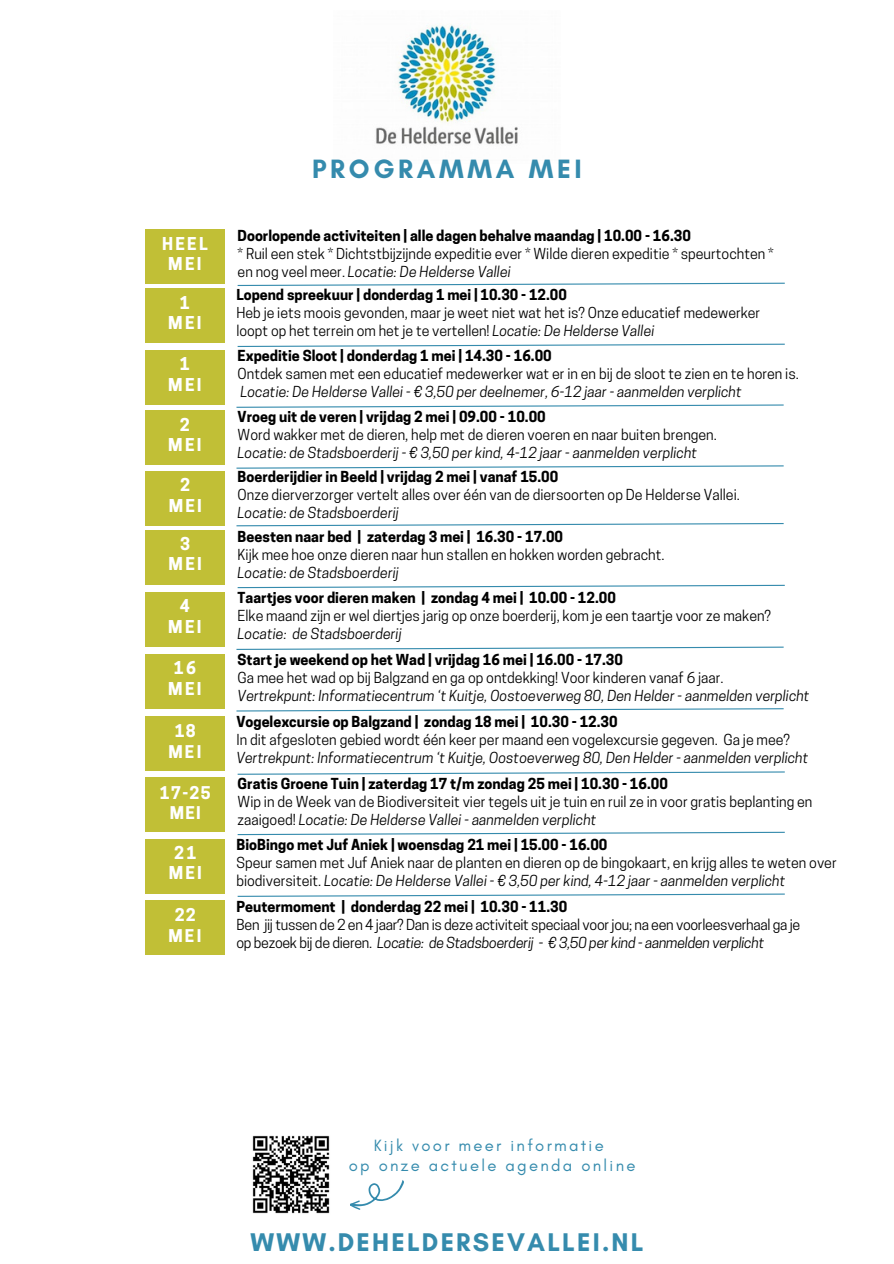
<style>
.page{position:relative;width:894px;height:1264px;background:#fff}
.page>*{position:absolute;margin:0;border:0;box-sizing:border-box;transform-origin:0 0}
.t1{font:700 27px "Glacial Indifference";letter-spacing:.135em;color:#358bad}
.t2{font:700 26.1px "Glacial Indifference";letter-spacing:.085em;color:#358bad}
.t3{font:16.65px/20.2px "Glacial Indifference";letter-spacing:.135em;color:#358bad;text-align:center}
.t4{font:700 16.65px/20.1px "Cooper Hewitt";letter-spacing:.135em;color:#fff;text-align:center}
.t5{font:700 16.5px/20.2px "Cooper Hewitt";letter-spacing:.085em;color:#fff;text-align:center}
.t6{font:14.25px/18px "Cooper Hewitt";color:#000}
.t7{font:700 14.25px "Cooper Hewitt";color:#000}
.t8{font:italic 14.25px "Cooper Hewitt";color:#000}
.t9{font:14.25px/18px "Cooper Hewitt";letter-spacing:-.02em;color:#000}
.t10{font:14.1px/17.9px "Cooper Hewitt";color:#000}
.t11{font:700 14.1px "Cooper Hewitt";color:#000}
.s1{font-style:italic}
</style>
<div class="page">
<img style="left:376px;top:24px;width:142px;height:121px">
<svg style="left:236px;top:646px;width:548px;height:4px"></svg>
<svg style="left:237px;top:282px;width:548px;height:4px"></svg>
<svg style="left:237px;top:343px;width:548px;height:4px"></svg>
<svg style="left:236px;top:404px;width:548px;height:4px"></svg>
<svg style="left:236px;top:465px;width:548px;height:4px"></svg>
<svg style="left:236px;top:523px;width:548px;height:4px"></svg>
<svg style="left:237px;top:584px;width:548px;height:4px"></svg>
<div style="left:146px;top:229px;width:79px;height:54px;background:#c1bf36"></div>
<div style="left:146px;top:411px;width:79px;height:54px;background:#c1bf36"></div>
<div style="left:146px;top:350px;width:79px;height:54px;background:#c1bf36"></div>
<img style="left:252px;top:1135px;width:78px;height:79px">
<svg style="left:350px;top:1180px;width:54px;height:30px"></svg>
<div style="left:146px;top:471px;width:79px;height:54px;background:#c1bf36"></div>
<div style="left:146px;top:592px;width:79px;height:54px;background:#c1bf36"></div>
<svg style="left:236px;top:708px;width:548px;height:4px"></svg>
<div style="left:146px;top:654px;width:79px;height:54px;background:#c1bf36"></div>
<div style="left:146px;top:289px;width:79px;height:54px;background:#c1bf36"></div>
<div style="left:146px;top:530px;width:79px;height:54px;background:#c1bf36"></div>
<div style="left:146px;top:839px;width:79px;height:54px;background:#c1bf36"></div>
<div style="left:146px;top:716px;width:79px;height:54px;background:#c1bf36"></div>
<div style="left:146px;top:777px;width:79px;height:54px;background:#c1bf36"></div>
<svg style="left:237px;top:771px;width:548px;height:4px"></svg>
<svg style="left:237px;top:831px;width:548px;height:4px"></svg>
<svg style="left:237px;top:893px;width:548px;height:4px"></svg>
<div style="left:146px;top:900px;width:79px;height:54px;background:#c1bf36"></div>
<h2 class="t4" style="left:162px;top:235px;width:47px">HEEL<br>MEI</h2>
<p class="t4" style="left:168px;top:295px;width:35px">1<br>MEI</p>
<h2 class="t4" style="left:168px;top:356px;width:35px">1<br>MEI</h2>
<h2 class="t4" style="left:168px;top:417px;width:35px">2<br>MEI</h2>
<h2 class="t4" style="left:169px;top:477px;width:35px">2<br>MEI</h2>
<p class="t4" style="left:169px;top:535px;width:35px">3<br>MEI</p>
<h2 class="t4" style="left:168px;top:598px;width:35px">4<br>MEI</h2>
<p class="t4" style="left:168px;top:660px;width:35px">16<br>MEI</p>
<p class="t5" style="left:168px;top:723px;width:34px">18<br>MEI</p>
<p class="t5" style="left:160px;top:784px;width:52px">17-25<br>MEI</p>
<p class="t4" style="left:169px;top:845px;width:35px">21<br>MEI</p>
<p class="t5" style="left:168px;top:907px;width:34px">22<br>MEI</p>
<h2 class="t1" style="left:312px;top:152px;width:271px">PROGRAMMA MEI</h2>
<p class="t7" style="left:237px;top:230px;width:454px">Doorlopende activiteiten | alle dagen behalve maandag | 10.00 - 16.30</p>
<h1 class="t6" style="left:237px;top:246px;width:537px">* Ruil een stek * Dichtstbijzijnde expeditie ever * Wilde dieren expeditie * speurtochten * en nog veel meer. <span class="s1">Locatie: De Helderse Vallei</span></h1>
<p class="t11" style="left:236px;top:289px;width:332px">Lopend spreekuur | donderdag 1 mei | 10.30 - 12.00</p>
<p class="t10" style="left:236px;top:305px;width:525px">Heb je iets moois gevonden, maar je weet niet wat het is? Onze educatief medewerker loopt op het terrein om het je te vertellen! <span class="s1">Locatie: De Helderse Vallei</span></p>
<p class="t7" style="left:237px;top:350px;width:315px">Expeditie Sloot | donderdag 1 mei | 14.30 - 16.00</p>
<p class="t6" style="left:237px;top:367px;width:562px">Ontdek samen met een educatief medewerker wat er in en bij de sloot te zien en te horen is.</p>
<p class="t8" style="left:240px;top:386px;width:502px">Locatie: De Helderse Vallei - € 3,50 per deelnemer, 6-12 jaar - aanmelden verplicht</p>
<p class="t7" style="left:237px;top:411px;width:309px">Vroeg uit de veren | vrijdag 2 mei | 09.00 - 10.00</p>
<p class="t6" style="left:237px;top:427px;width:480px">Word wakker met de dieren, help met de dieren voeren en naar buiten brengen.</p>
<p class="t8" style="left:237px;top:447px;width:461px">Locatie: de Stadsboerderij - € 3,50 per kind, 4-12 jaar - aanmelden verplicht</p>
<p class="t7" style="left:237px;top:471px;width:322px">Boerderijdier in Beeld | vrijdag 2 mei | vanaf 15.00</p>
<p class="t6" style="left:237px;top:488px;width:503px">Onze dierverzorger vertelt alles over één van de diersoorten op De Helderse Vallei.</p>
<p class="t8" style="left:237px;top:508px;width:163px">Locatie: de Stadsboerderij</p>
<p class="t7" style="left:237px;top:531px;width:327px">Beesten naar bed | zaterdag 3 mei | 16.30 - 17.00</p>
<p class="t6" style="left:237px;top:547px;width:428px">Kijk mee hoe onze dieren naar hun stallen en hokken worden gebracht.</p>
<p class="t8" style="left:237px;top:567px;width:163px">Locatie: de Stadsboerderij</p>
<h2 class="t7" style="left:237px;top:592px;width:380px">Taartjes voor dieren maken | zondag 4 mei | 10.00 - 12.00</h2>
<h2 class="t6" style="left:237px;top:608px;width:535px">Elke maand zijn er wel diertjes jarig op onze boerderij, kom je een taartje voor ze maken?<br><span class="s1">Locatie: de Stadsboerderij</span></h2>
<p class="t7" style="left:237px;top:654px;width:387px">Start je weekend op het Wad | vrijdag 16 mei | 16.00 - 17.30</p>
<p class="t6" style="left:237px;top:670px;width:487px">Ga mee het wad op bij Balgzand en ga op ontdekking! Voor kinderen vanaf 6 jaar.</p>
<p class="t8" style="left:237px;top:690px;width:573px">Vertrekpunt: Informatiecentrum ‘t Kuitje, Oostoeverweg 80, Den Helder - aanmelden verplicht</p>
<p class="t7" style="left:236px;top:716px;width:382px">Vogelexcursie op Balgzand | zondag 18 mei | 10.30 - 12.30</p>
<p class="t6" style="left:236px;top:732px;width:555px">In dit afgesloten gebied wordt één keer per maand een vogelexcursie gegeven. Ga je mee?</p>
<p class="t8" style="left:236px;top:752px;width:573px">Vertrekpunt: Informatiecentrum ‘t Kuitje, Oostoeverweg 80, Den Helder - aanmelden verplicht</p>
<p class="t7" style="left:237px;top:778px;width:431px">Gratis Groene Tuin | zaterdag 17 t/m zondag 25 mei | 10.30 - 16.00</p>
<p class="t6" style="left:237px;top:794px;width:576px">Wip in de Week van de Biodiversiteit vier tegels uit je tuin en ruil ze in voor gratis beplanting en zaaigoed! <span class="s1">Locatie: De Helderse Vallei - aanmelden verplicht</span></p>
<p class="t7" style="left:236px;top:839px;width:372px">BioBingo met Juf Aniek | woensdag 21 mei | 15.00 - 16.00</p>
<p class="t6" style="left:236px;top:855px;width:601px">Speur samen met Juf Aniek naar de planten en dieren op de bingokaart, en krijg alles te weten over biodiversiteit. <span class="s1">Locatie: De Helderse Vallei - € 3,50 per kind, 4-12 jaar - aanmelden verplicht</span></p>
<h2 class="t7" style="left:236px;top:900px;width:332px">Peutermoment | donderdag 22 mei | 10.30 - 11.30</h2>
<h2 class="t9" style="left:236px;top:917px;width:565px">Ben jij tussen de 2 en 4 jaar? Dan is deze activiteit speciaal voorjou; na een voorleesverhaal ga je op bezoek bij de dieren. <span class="s1">Locatie: de Stadsboerderij - € 3,50 per kind - aanmelden verplicht</span></h2>
<h2 class="t3" style="left:348px;top:1135px;width:288px">Kijk voor meer informatie<br>op onze actuele agenda online</h2>
<h2 class="t2" style="left:250px;top:1226px;width:394px">WWW.DEHELDERSEVALLEI.NL</h2>
</div>
